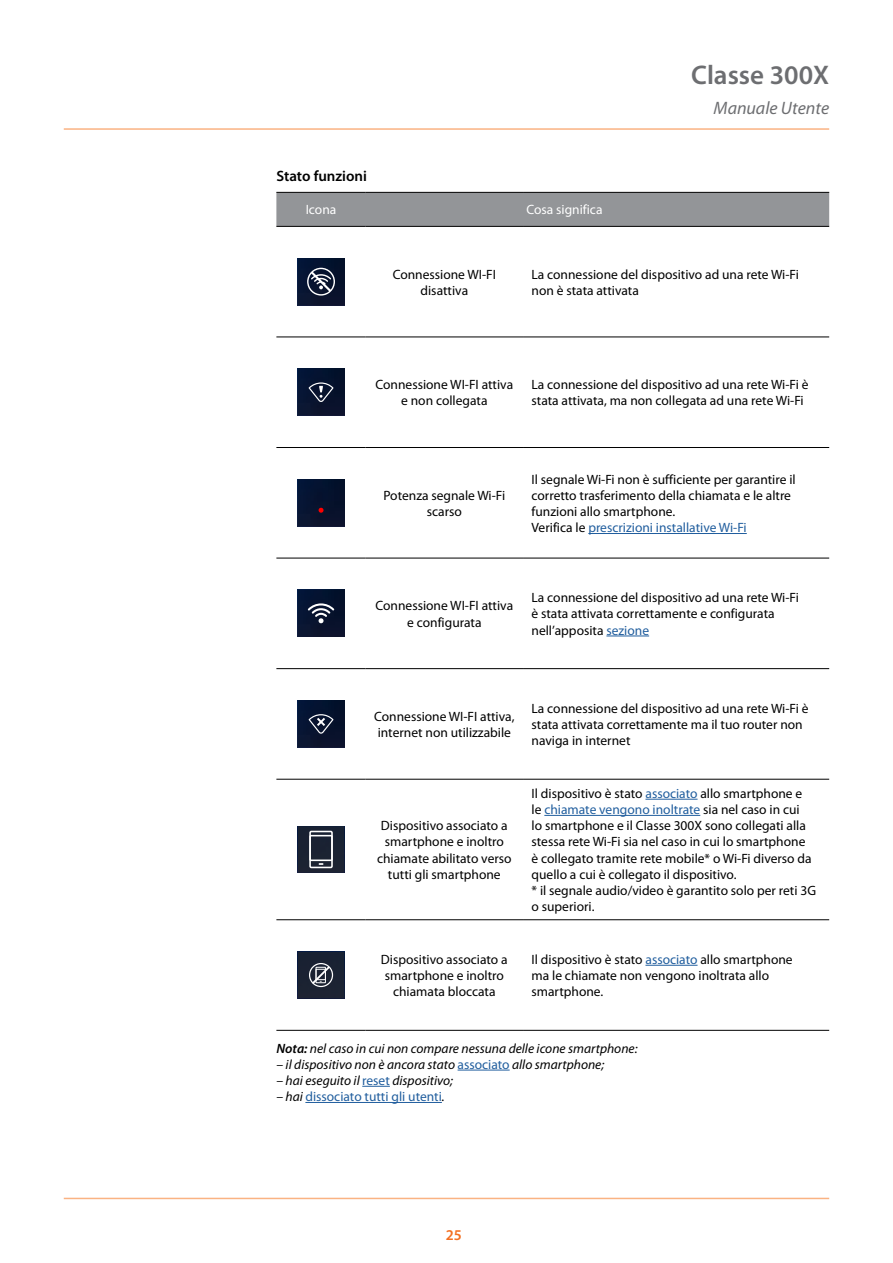
<style>
.page{position:relative;width:893px;height:1263px;background:#fff}
.page>*{position:absolute;margin:0;border:0;box-sizing:border-box;transform-origin:0 0}
.t1{font:600 27px "Myriad Pro";color:#6d6e71}
.t2{font:italic 18px "Myriad Pro";color:#6d6e71}
.t3{font:600 15px "Myriad Pro";color:#000}
.t4{font:600 15px "Myriad Pro";color:#f36f21}
.t5{font:13.5px/16.2px "Myriad Pro";color:#000}
.t6{font:italic 13.5px "Myriad Pro";color:#000}
.t7{font:13.5px "Myriad Pro";color:#215e9e}
.t8{font:13.5px "Myriad Pro";color:#fff}
.s1{color:#215e9e}
.s2{font-weight:600}
.s3{font-style:normal;color:#215e9e}
.s4{font-style:italic;color:#000}
</style>
<div class="page">
<hr style="left:64px;top:128px;width:765px;height:2px;background:#fab383">
<hr style="left:64px;top:1198px;width:765px;height:1px;background:#fab383">
<div style="left:276px;top:193px;width:553px;height:33px;background:#939598"></div>
<hr style="left:276px;top:447px;width:90px;height:1px;background:#000">
<hr style="left:366px;top:447px;width:157px;height:1px;background:#000">
<hr style="left:523px;top:447px;width:306px;height:1px;background:#000">
<hr style="left:276px;top:558px;width:90px;height:1px;background:#000">
<hr style="left:366px;top:558px;width:157px;height:1px;background:#000">
<hr style="left:523px;top:558px;width:306px;height:1px;background:#000">
<hr style="left:276px;top:668px;width:90px;height:1px;background:#000">
<hr style="left:366px;top:668px;width:157px;height:1px;background:#000">
<hr style="left:523px;top:668px;width:306px;height:1px;background:#000">
<hr style="left:276px;top:779px;width:90px;height:1px;background:#000">
<hr style="left:366px;top:779px;width:157px;height:1px;background:#000">
<hr style="left:523px;top:779px;width:306px;height:1px;background:#000">
<hr style="left:276px;top:919px;width:90px;height:1px;background:#000">
<hr style="left:366px;top:919px;width:157px;height:1px;background:#000">
<hr style="left:523px;top:919px;width:306px;height:1px;background:#000">
<hr style="left:276px;top:192px;width:90px;height:1px;background:#000">
<hr style="left:366px;top:192px;width:157px;height:1px;background:#000">
<hr style="left:523px;top:192px;width:306px;height:1px;background:#000">
<hr style="left:276px;top:226px;width:90px;height:1px;background:#000">
<hr style="left:366px;top:226px;width:157px;height:1px;background:#000">
<hr style="left:523px;top:226px;width:306px;height:1px;background:#000">
<hr style="left:276px;top:337px;width:90px;height:1px;background:#000">
<hr style="left:366px;top:337px;width:157px;height:1px;background:#000">
<hr style="left:523px;top:337px;width:306px;height:1px;background:#000">
<hr style="left:276px;top:1030px;width:90px;height:1px;background:#000">
<hr style="left:366px;top:1030px;width:157px;height:1px;background:#000">
<hr style="left:523px;top:1030px;width:306px;height:1px;background:#000">
<img style="left:298px;top:258px;width:46px;height:1px">
<div style="left:298px;top:259px;width:46px;height:46px;background:#06132e"></div>
<svg style="left:307px;top:268px;width:28px;height:28px"></svg>
<img style="left:298px;top:415px;width:46px;height:1px">
<div style="left:298px;top:369px;width:46px;height:46px;background:#06132d"></div>
<svg style="left:309px;top:382px;width:24px;height:20px"></svg>
<img style="left:298px;top:525px;width:46px;height:1px">
<div style="left:298px;top:479px;width:46px;height:46px;background:#06132e"></div>
<svg style="left:318px;top:507px;width:6px;height:6px"></svg>
<hr style="left:588px;top:533px;width:159px;height:1px;background:#215e9e">
<img style="left:298px;top:636px;width:46px;height:1px">
<div style="left:298px;top:590px;width:46px;height:46px;background:#06132e"></div>
<svg style="left:308px;top:603px;width:26px;height:20px"></svg>
<hr style="left:606px;top:636px;width:43px;height:1px;background:#215e9e">
<div style="left:298px;top:700px;width:46px;height:47px;background:#06132e"></div>
<svg style="left:309px;top:714px;width:24px;height:20px"></svg>
<svg style="left:298px;top:826px;width:46px;height:46px;background:#272f3e"></svg>
<div style="left:309px;top:835px;width:24px;height:26px;border:2px solid #fff"></div>
<hr style="left:645px;top:799px;width:53px;height:1px;background:#215e9e">
<hr style="left:544px;top:815px;width:156px;height:1px;background:#215e9e">
<svg style="left:298px;top:952px;width:46px;height:46px;background:#2b3241"></svg>
<div style="left:316px;top:969px;width:10px;height:11px;border:1px solid #fff"></div>
<hr style="left:645px;top:965px;width:53px;height:1px;background:#215e9e">
<hr style="left:458px;top:1070px;width:52px;height:1px;background:#215e9e">
<svg style="left:362px;top:1086px;width:28px;height:1px"></svg>
<hr style="left:305px;top:1102px;width:137px;height:1px;background:#215e9e">
<p class="t3" style="left:276px;top:167px;width:92px">Stato funzioni</p>
<p class="t8" style="left:306px;top:202px;width:32px">Icona</p>
<p class="t8" style="left:526px;top:202px;width:78px">Cosa significa</p>
<h1 class="t1" style="left:691px;top:58px;width:139px">Classe 300X</h1>
<h2 class="t2" style="left:714px;top:97px;width:117px">Manuale Utente</h2>
<p class="t5" style="left:393px;top:266px;width:105px;text-align:center">Connessione WI-FI disattiva</p>
<p class="t5" style="left:531px;top:266px;width:269px">La connessione del dispositivo ad una rete Wi-Fi non è stata attivata</p>
<p class="t5" style="left:375px;top:376px;width:139px;text-align:center">Connessione WI-FI attiva e non collegata</p>
<p class="t5" style="left:531px;top:376px;width:279px">La connessione del dispositivo ad una rete Wi-Fi è stata attivata, ma non collegata ad una rete Wi-Fi</p>
<p class="t5" style="left:383px;top:487px;width:123px;text-align:center">Potenza segnale Wi-Fi scarso</p>
<p class="t5" style="left:531px;top:471px;width:266px">Il segnale Wi-Fi non è sufficiente per garantire il corretto trasferimento della chiamata e le altre funzioni allo smartphone.<br>Verifica le <span class="s1">prescrizioni installative Wi-Fi</span></p>
<p class="t5" style="left:375px;top:597px;width:139px;text-align:center">Connessione WI-FI attiva e configurata</p>
<p class="t5" style="left:531px;top:589px;width:269px">La connessione del dispositivo ad una rete Wi-Fi è stata attivata correttamente e configurata nell’apposita <span class="s1">sezione</span></p>
<p class="t5" style="left:374px;top:708px;width:142px">Connessione WI-FI attiva, internet non utilizzabile</p>
<p class="t5" style="left:532px;top:700px;width:279px">La connessione del dispositivo ad una rete Wi-Fi è stata attivata correttamente ma il tuo router non naviga in internet</p>
<p class="t5" style="left:377px;top:817px;width:136px;text-align:center">Dispositivo associato a smartphone e inoltro chiamate abilitato verso tutti gli smartphone</p>
<p class="t5" style="left:531px;top:785px;width:286px">Il dispositivo è stato <span class="s1">associato</span> allo smartphone e<br>le <span class="s1">chiamate vengono inoltrate</span> sia nel caso in cui<br>lo smartphone e il Classe 300X sono collegati alla stessa rete Wi-Fi sia nel caso in cui lo smartphone<br>è collegato tramite rete mobile* o Wi-Fi diverso da quello a cui è collegato il dispositivo.<br>* il segnale audio/video è garantito solo per reti 3G o superiori.</p>
<p class="t5" style="left:381px;top:951px;width:128px;text-align:center">Dispositivo associato a smartphone e inoltro chiamata bloccata</p>
<p class="t5" style="left:531px;top:951px;width:263px">Il dispositivo è stato <span class="s1">associato</span> allo smartphone ma le chiamate non vengono inoltrata allo smartphone.</p>
<p class="t6" style="left:276px;top:1040px;width:363px"><span class="s2">Nota:</span> nel caso in cui non compare nessuna delle icone smartphone:</p>
<p class="t6" style="left:276px;top:1056px;width:329px">– il dispositivo non è ancora stato <span class="s3">associato</span> allo smartphone;</p>
<p class="t6" style="left:276px;top:1072px;width:178px">– hai eseguito il <span class="s3">reset</span> dispositivo;</p>
<p class="t7" style="left:276px;top:1088px;width:170px"><span class="s4">– hai</span> dissociato tutti gli utenti<span class="s4">.</span></p>
<p class="t4" style="left:446px;top:1225px;width:18px">25</p>
</div>
